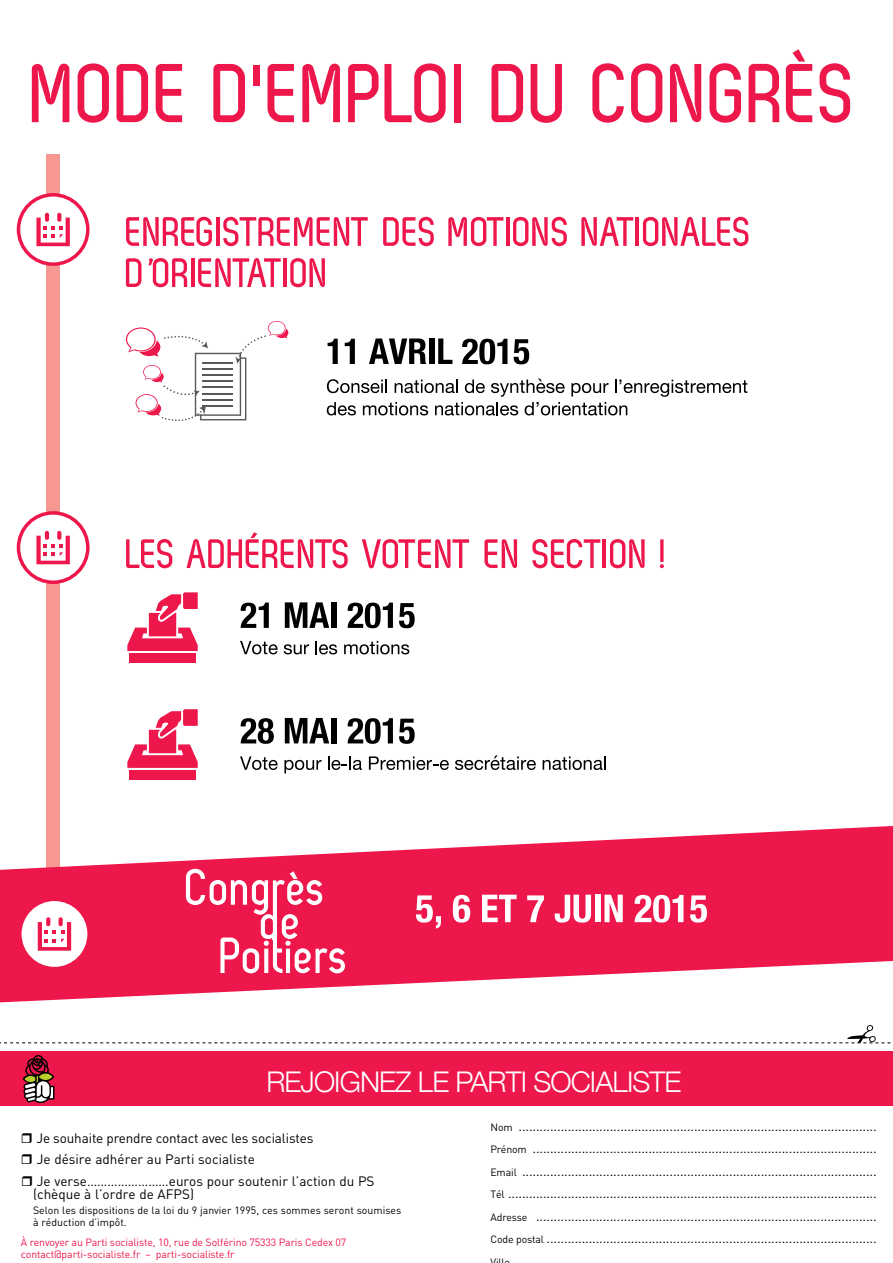
<style>
.page{position:relative;width:893px;height:1263px;background:#fff}
.page>*{position:absolute;margin:0;border:0;box-sizing:border-box;transform-origin:0 0}
.t1{font:700 83.1px "Zag";color:#ed174c}
.t2{font:300 28.5px "Helvetica Neue";letter-spacing:-.03em;color:#fff}
.t3{font:13.5px/22.5px "DIN";color:#000}
.t4{font:10.5px/12px "DIN";letter-spacing:-.01em;color:#ed174c}
.t5{font:10.5px/12px "DIN";color:#000}
.s1{font-size:10.5px}
</style>
<div class="page">
<div style="left:46px;top:154px;width:14px;height:786px;background:#f69792"></div>
<div style="left:18px;top:195px;width:70px;height:69px;background:#fff;border-radius:50%"></div>
<div style="left:17px;top:193px;width:73px;height:73px;border:3px solid #ed174c;border-radius:50%"></div>
<svg style="left:36px;top:213px;width:34px;height:33px"></svg>
<svg style="left:126px;top:321px;width:162px;height:101px"></svg>
<svg style="left:328px;top:339px;width:10px;height:25px"></svg>
<svg style="left:345px;top:339px;width:10px;height:25px"></svg>
<svg style="left:369px;top:338px;width:57px;height:26px"></svg>
<div style="left:429px;top:338px;width:5px;height:26px;background:#000"></div>
<svg style="left:438px;top:338px;width:14px;height:26px"></svg>
<svg style="left:462px;top:339px;width:45px;height:25px"></svg>
<svg style="left:514px;top:339px;width:15px;height:25px"></svg>
<svg style="left:327px;top:378px;width:420px;height:37px"></svg>
<svg style="left:126px;top:217px;width:86px;height:29px"></svg>
<hr style="left:216px;top:217px;width:4px;height:29px;background:#ed174c">
<svg style="left:223px;top:217px;width:145px;height:29px"></svg>
<svg style="left:383px;top:217px;width:51px;height:29px"></svg>
<svg style="left:448px;top:217px;width:55px;height:29px"></svg>
<hr style="left:506px;top:217px;width:3px;height:29px;background:#ed174c">
<svg style="left:513px;top:217px;width:54px;height:29px"></svg>
<svg style="left:581px;top:217px;width:52px;height:29px"></svg>
<hr style="left:636px;top:217px;width:3px;height:29px;background:#ed174c">
<svg style="left:643px;top:217px;width:105px;height:29px"></svg>
<svg style="left:126px;top:258px;width:15px;height:29px"></svg>
<svg style="left:148px;top:258px;width:39px;height:29px"></svg>
<hr style="left:191px;top:258px;width:3px;height:29px;background:#ed174c">
<svg style="left:198px;top:258px;width:83px;height:29px"></svg>
<hr style="left:283px;top:258px;width:3px;height:29px;background:#ed174c">
<svg style="left:290px;top:258px;width:35px;height:29px"></svg>
<div style="left:18px;top:513px;width:70px;height:69px;background:#fff;border-radius:50%"></div>
<div style="left:17px;top:511px;width:73px;height:73px;border:3px solid #ed174c;border-radius:50%"></div>
<svg style="left:36px;top:531px;width:34px;height:33px"></svg>
<div style="left:129px;top:653px;width:67px;height:10px;background:#ed174c"></div>
<svg style="left:127px;top:592px;width:71px;height:59px"></svg>
<svg style="left:241px;top:603px;width:28px;height:25px"></svg>
<svg style="left:285px;top:602px;width:44px;height:26px"></svg>
<div style="left:331px;top:602px;width:5px;height:26px;background:#000"></div>
<svg style="left:348px;top:603px;width:45px;height:25px"></svg>
<svg style="left:399px;top:603px;width:16px;height:25px"></svg>
<svg style="left:240px;top:641px;width:38px;height:13px"></svg>
<svg style="left:284px;top:644px;width:25px;height:10px"></svg>
<svg style="left:316px;top:641px;width:21px;height:13px"></svg>
<svg style="left:344px;top:641px;width:65px;height:13px"></svg>
<div style="left:129px;top:770px;width:67px;height:10px;background:#ed174c"></div>
<svg style="left:127px;top:709px;width:71px;height:59px"></svg>
<svg style="left:241px;top:718px;width:33px;height:26px"></svg>
<svg style="left:285px;top:718px;width:44px;height:25px"></svg>
<div style="left:331px;top:718px;width:5px;height:25px;background:#000"></div>
<svg style="left:348px;top:718px;width:45px;height:26px"></svg>
<svg style="left:399px;top:719px;width:16px;height:25px"></svg>
<svg style="left:240px;top:756px;width:38px;height:14px"></svg>
<svg style="left:284px;top:760px;width:38px;height:13px"></svg>
<svg style="left:328px;top:756px;width:34px;height:14px"></svg>
<svg style="left:369px;top:756px;width:80px;height:14px"></svg>
<svg style="left:455px;top:755px;width:81px;height:15px"></svg>
<svg style="left:543px;top:756px;width:63px;height:14px"></svg>
<svg style="left:126px;top:539px;width:46px;height:29px"></svg>
<svg style="left:186px;top:532px;width:162px;height:36px"></svg>
<svg style="left:362px;top:539px;width:107px;height:29px"></svg>
<svg style="left:484px;top:539px;width:33px;height:29px"></svg>
<svg style="left:532px;top:539px;width:68px;height:29px"></svg>
<hr style="left:603px;top:539px;width:3px;height:29px;background:#ed174c">
<svg style="left:610px;top:539px;width:35px;height:29px"></svg>
<svg style="left:660px;top:564px;width:4px;height:4px"></svg>
<svg style="left:660px;top:539px;width:4px;height:23px"></svg>
<svg style="left:0;top:826px;width:893px;height:176px;fill:#ed174c"></svg>
<svg style="left:416px;top:895px;width:25px;height:33px"></svg>
<svg style="left:453px;top:895px;width:17px;height:27px"></svg>
<svg style="left:482px;top:895px;width:35px;height:27px"></svg>
<svg style="left:527px;top:895px;width:17px;height:27px"></svg>
<svg style="left:555px;top:895px;width:36px;height:27px"></svg>
<div style="left:595px;top:895px;width:5px;height:27px;background:#fff"></div>
<svg style="left:604px;top:895px;width:19px;height:27px"></svg>
<svg style="left:635px;top:895px;width:48px;height:27px"></svg>
<svg style="left:690px;top:895px;width:17px;height:27px"></svg>
<svg style="left:186px;top:869px;width:159px;height:104px"></svg>
<hr style="left:274px;top:885px;width:3px;height:20px;background:#fff">
<svg style="left:0;top:1042px;width:891px;height:1px"></svg>
<svg style="left:847px;top:1025px;width:29px;height:18px"></svg>
<div style="left:0;top:1052px;width:893px;height:54px;background:#ed174c"></div>
<svg style="left:23px;top:1055px;width:32px;height:48px"></svg>
<svg style="left:20px;top:899px;width:69px;height:70px"></svg>
<div style="left:18px;top:897px;width:73px;height:73px;border:3px solid #ed174c;border-radius:50%"></div>
<svg style="left:38px;top:917px;width:33px;height:34px"></svg>
<h1 class="t1" style="left:32px;top:48px;width:827px">MODE D'EMPLOI DU CONGRÈS</h1>
<h2 class="t2" style="left:266px;top:1059px;width:416px">REJOIGNEZ LE PARTI SOCIALISTE</h2>
<p class="t3" style="left:36px;top:1127px;width:340px;line-height:21.1px">Je souhaite prendre contact avec les socialistes<br>Je désire adhérer au Parti socialiste<br>Je verse……………………euros pour soutenir l’action du PS</p>
<p class="t3" style="left:33px;top:1183px;width:163px">(chèque à l’ordre de AFPS)</p>
<p class="t5" style="left:33px;top:1204px;width:370px">Selon les dispositions de la loi du 9 janvier 1995, ces sommes seront soumises à réduction d’impôt.</p>
<p class="t4" style="left:21px;top:1236px;width:327px">À renvoyer au Parti socialiste, 10, rue de Solférino 75333 Paris Cedex 07 contact@parti-socialiste.fr – parti-socialiste.fr</p>
<p class="t3" style="left:490px;top:1114px;width:388px;text-align:justify"><span class="s1">Nom</span> ......................................................................................................<br><span class="s1">Prénom</span> ..................................................................................................<br><span class="s1">Email</span> .....................................................................................................<br><span class="s1">Tél</span> .........................................................................................................<br><span class="s1">Adresse</span> .................................................................................................<br><span class="s1">Code postal</span> ..............................................................................................</p>
<p class="t5" style="left:490px;top:1256px;width:16px">Vill</p>
</div>
